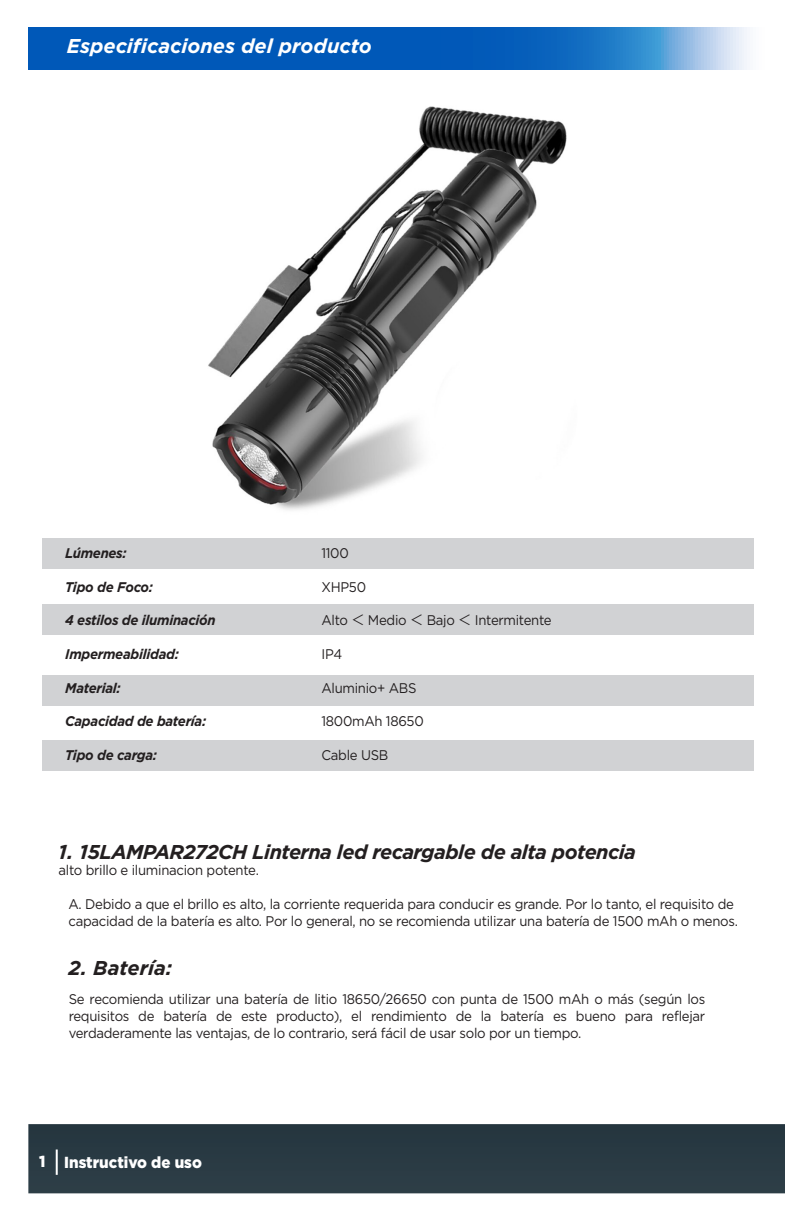
<style>
.page{position:relative;width:785px;height:1224px;background:#fff}
.page>*{position:absolute;margin:0;border:0;box-sizing:border-box;transform-origin:0 0}
.t1{font:italic 700 20px "Gotham";letter-spacing:-.03em;color:#231f20}
.t2{font:italic 700 20px "Gotham";color:#fff}
.t3{font:italic 700 20px "Gotham";color:#231f20}
.t4{font:900 16px "Gotham";color:#fff;scale:.94 1}
.t5{font:14px/16.8px "Gotham";letter-spacing:-.02em;color:#231f20;scale:.94 1}
.t6{font:italic 700 14px "Gotham";letter-spacing:-.02em;color:#231f20;scale:.94 1}
.s1{font-family:"Koz Go Pr 6 N"}
</style>
<div class="page">
<div style="left:42px;top:538px;width:711px;height:31px;background:#d1d2d4"></div>
<div style="left:42px;top:605px;width:711px;height:30px;background:#d1d2d4"></div>
<div style="left:42px;top:675px;width:711px;height:31px;background:#d1d2d4"></div>
<div style="left:42px;top:740px;width:711px;height:31px;background:#d1d2d4"></div>
<svg style="left:28px;top:27px;width:719px;height:43px;background:#1a6bc0"></svg>
<div style="left:28px;top:1124px;width:757px;height:69px;background:#293a43"></div>
<hr style="left:56px;top:1150px;width:2px;height:25px;background:#fff">
<img style="left:208px;top:106px;width:359px;height:404px">
<h1 class="t2" style="left:67px;top:33px;width:306px">Especificaciones del producto</h1>
<p class="t6" style="left:65px;top:544px;width:67px">Lúmenes:</p>
<p class="t6" style="left:65px;top:578px;width:95px">Tipo de Foco:</p>
<p class="t6" style="left:65px;top:611px;width:161px">4 estilos de iluminación</p>
<p class="t6" style="left:65px;top:645px;width:122px">Impermeabilidad:</p>
<p class="t6" style="left:65px;top:678px;width:60px">Material:</p>
<p class="t6" style="left:65px;top:712px;width:151px">Capacidad de batería:</p>
<p class="t6" style="left:65px;top:746px;width:99px">Tipo de carga:</p>
<p class="t5" style="left:321px;top:545px;width:31px">1100</p>
<p class="t5" style="left:321px;top:578px;width:49px">XHP50</p>
<p class="t5" style="left:321px;top:612px;width:246px">Alto <span class="s1">＜</span> Medio <span class="s1">＜</span> Bajo <span class="s1">＜</span> Intermitente</p>
<p class="t5" style="left:321px;top:645px;width:24px">IP4</p>
<p class="t5" style="left:321px;top:679px;width:103px">Aluminio+ ABS</p>
<p class="t5" style="left:321px;top:713px;width:110px">1800mAh 18650</p>
<p class="t5" style="left:321px;top:746px;width:73px">Cable USB</p>
<h1 class="t1" style="left:59px;top:838px;width:579px">1. 15LAMPAR272CH Linterna led recargable de alta potencia</h1>
<p class="t5" style="left:58px;top:862px;width:215px">alto brillo e iluminacion potente.</p>
<p class="t5" style="left:68px;top:895px;width:713px">A. Debido a que el brillo es alto, la corriente requerida para conducir es grande. Por lo tanto, el requisito de capacidad de la batería es alto. Por lo general, no se recomienda utilizar una batería de 1500 mAh o menos.</p>
<h1 class="t3" style="left:68px;top:955px;width:105px">2. Batería:</h1>
<p class="t5" style="left:69px;top:990px;width:678px;text-align:justify">Se recomienda utilizar una batería de litio 18650/26650 con punta de 1500 mAh o más (según los requisitos de batería de este producto), el rendimiento de la batería es bueno para reflejar verdaderamente las ventajas, de lo contrario, será fácil de usar solo por un tiempo.</p>
<p class="t4" style="left:39px;top:1151px;width:174px">1 Instructivo de uso</p>
</div>
